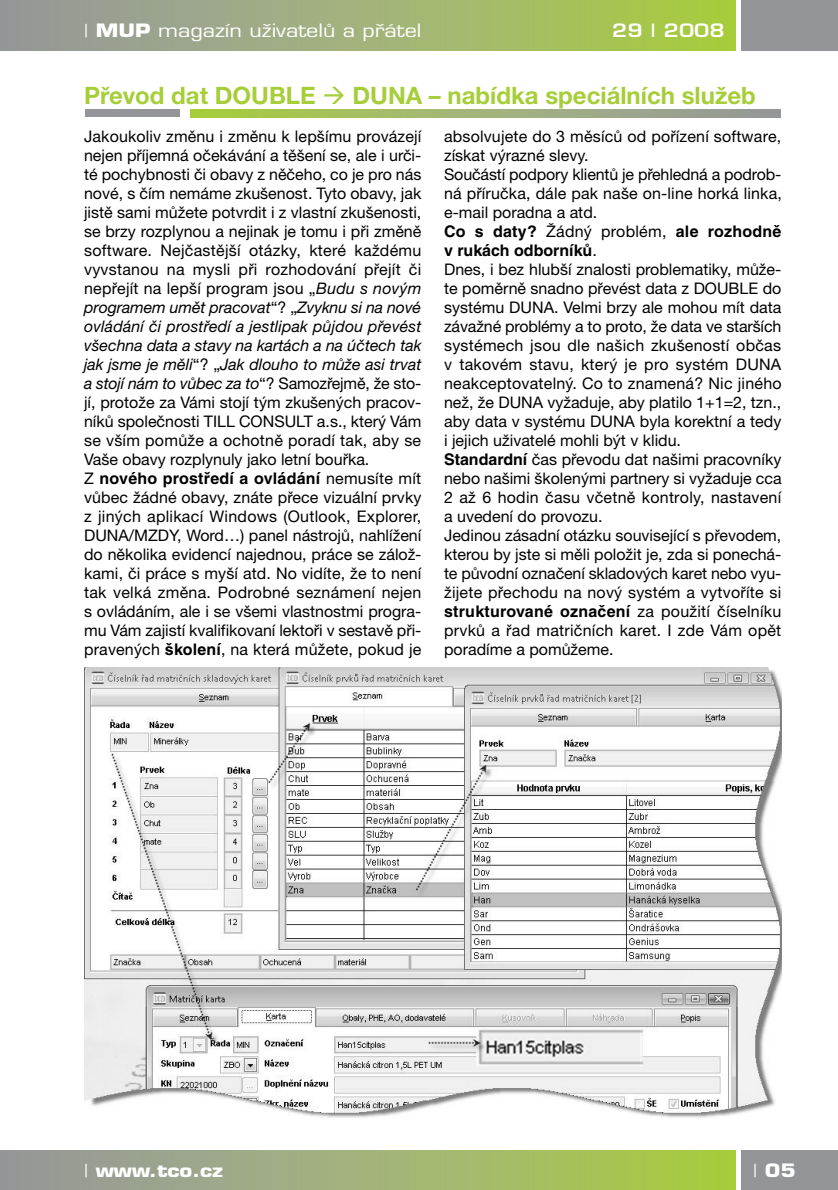
<style>
.page{position:relative;width:838px;height:1190px;background:#fff}
.page>*{position:absolute;margin:0;border:0;box-sizing:border-box;transform-origin:0 0}
.t1{font:700 24px "Helvetica Neue CE";color:#a6ce39}
.t2{font:18px "Eurostile CE";color:#fff;scale:1.2 1}
.t3{font:700 18px "Eurostile CE";color:#fff;scale:1.2 1}
.t4{font:600 18px "Eurostile CE";color:#fff;scale:1.2 1}
.t5{font:16px/19px "Helvetica Neue CE";color:#000}
.t6{font:700 16px/19px "Helvetica CE";letter-spacing:.015em;color:#000}
.s1{font-family:"Helvetica Neue CE"}
.s2{font-weight:700}
.s3{font-style:italic}
.s4{font-family:"Helvetica Neue CE";font-weight:400}
.s5{font-family:"Helvetica CE";font-weight:700}
</style>
<div class="page">
<div style="left:741px;top:1151px;width:97px;height:39px;background:#939598"></div>
<div style="left:0;top:1151px;width:736px;height:39px;background:linear-gradient(to right,#9898a3,#aace46)"></div>
<div style="left:741px;top:0;width:97px;height:51px;background:#939598"></div>
<div style="left:0;top:0;width:736px;height:51px;background:linear-gradient(to right,#9898a3,#aace46)"></div>
<div style="left:85px;top:110px;width:94px;height:7px;background:#939598"></div>
<svg style="left:190px;top:110px;width:590px;height:7px;background:#a0b273"></svg>
<img style="left:84px;top:667px;width:697px;height:451px">
<p class="t2" style="left:84px;top:24px;width:283px"><span class="s1">|</span> <span class="s2">MUP</span> magazín uÏivatelÛ a pfiátel</p>
<p class="t4" style="left:612px;top:24px;width:95px">29 | 2008</p>
<h1 class="t1" style="left:84px;top:86px;width:233px">Převod dat DOUBLE</h1>
<h1 class="t1" style="left:353px;top:86px;width:405px">DUNA – nabídka speciálních služeb</h1>
<p class="t5" style="left:84px;top:128px;width:339px;text-align:justify">Jakoukoliv změnu i změnu k lepšímu provázejí nejen příjemná očekávání a těšení se, ale i urči&shy;té pochybnosti či obavy z něčeho, co je pro nás nové, s čím nemáme zkušenost. Tyto obavy, jak jistě sami můžete potvrdit i z vlastní zkušenosti, se brzy rozplynou a nejinak je tomu i při změně software. Nejčastější otázky, které každému vyvstanou na mysli při rozhodování přejít či nepřejít na lepší program jsou „<span class="s3">Budu s novým programem umět pracovat</span>“? „<span class="s3">Zvyknu si na nové ovládání či prostředí a jestlipak půjdou převést všechna data a stavy na kartách a na účtech tak jak jsme je měli</span>“? „<span class="s3">Jak dlouho to může asi trvat a stojí nám to vůbec za to</span>“? Samozřejmě, že sto&shy;jí, protože za Vámi stojí tým zkušených pracov&shy;níků společnosti TILL CONSULT a.s., který Vám se vším pomůže a ochotně poradí tak, aby se Vaše obavy rozplynuly jako letní bouřka.</p>
<p class="t6" style="left:84px;top:470px;width:339px"><span class="s4">Z</span> nového prostředí a ovládání <span class="s4">nemusíte mít</span></p>
<p class="t5" style="left:84px;top:489px;width:339px;text-align:justify">vůbec žádné obavy, znáte přece vizuální prvky z jiných aplikací Windows (Outlook, Explorer, DUNA/MZDY, Word…) panel nástrojů, nahlížení do několika evidencí najednou, práce se zálož&shy;kami, či práce s myší atd. No vidíte, že to není tak velká změna. Podrobné seznámení nejen s ovládáním, ale i se všemi vlastnostmi progra&shy;mu Vám zajistí kvalifikovaní lektoři v sestavě při&shy;pravených <span class="s5">školení</span>, na která můžete, pokud je</p>
<p class="t5" style="left:444px;top:128px;width:339px">absolvujete do 3 měsíců od pořízení software, získat výrazné slevy.<br>Součástí podpory klientů je přehledná a podrob&shy;ná příručka, dále pak naše on-line horká linka, e-mail poradna a atd.</p>
<p class="t6" style="left:444px;top:223px;width:339px">Co s daty? <span class="s4">Žádný problém,</span> ale rozhodně v rukách odborníků<span class="s4">.</span></p>
<p class="t5" style="left:444px;top:261px;width:339px">Dnes, i bez hlubší znalosti problematiky, může&shy;te poměrně snadno převést data z DOUBLE do systému DUNA. Velmi brzy ale mohou mít data závažné problémy a to proto, že data ve starších systémech jsou dle našich zkušeností občas v takovém stavu, který je pro systém DUNA neakceptovatelný. Co to znamená? Nic jiného než, že DUNA vyžaduje, aby platilo 1+1=2, tzn., aby data v systému DUNA byla korektní a tedy i jejich uživatelé mohli být v klidu.<br><span class="s5">Standardní</span> čas převodu dat našimi pracovníky nebo našimi školenými partnery si vyžaduje cca 2 až 6 hodin času včetně kontroly, nastavení a uvedení do provozu.<br>Jedinou zásadní otázku související s převodem, kterou by jste si měli položit je, zda si ponechá&shy;te původní označení skladových karet nebo vyu&shy;žijete přechodu na nový systém a vytvoříte si</p>
<p class="t6" style="left:444px;top:603px;width:339px">strukturované označení <span class="s4">za použití číselníku</span></p>
<p class="t5" style="left:444px;top:622px;width:339px">prvků a řad matričních karet. I zde Vám opět poradíme a pomůžeme.</p>
<p class="t3" style="left:84px;top:1163px;width:117px"><span class="s4">|</span> www.tco.cz</p>
<p class="t3" style="left:753px;top:1163px;width:37px"><span class="s4">|</span> 05</p>
</div>
